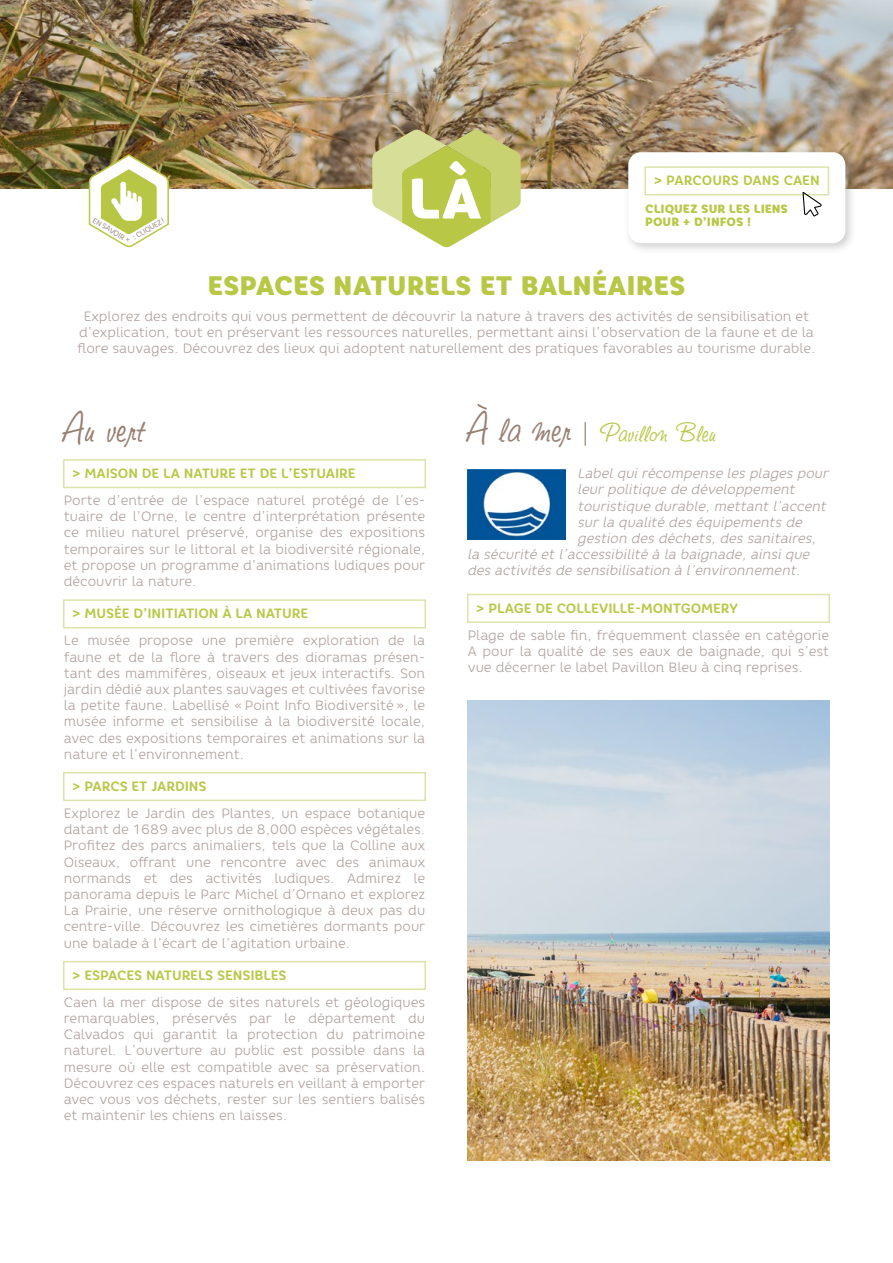
<style>
.page{position:relative;width:893px;height:1263px;background:#fff}
.page>*{position:absolute;margin:0;border:0;box-sizing:border-box;transform-origin:0 0}
.script{font:45px "Studio Script ITC Std";letter-spacing:-.005em;color:#988072}
.script-2{font:30px "Studio Script ITC Std";color:#b9c848}
.soustitre{font:900 26.7px "Core Rhino 85";color:#b8c846}
.txt{font:300 13.5px/16.2px "Core Rhino 35";color:#ae9f9a;text-align:justify}
.script-3{font:italic 300 13.5px "Core Rhino 35";color:#ae9f9a}
.txt_titre__rubrique{font:700 13.5px "Core Rhino 65";letter-spacing:-.01em;color:#b8c846}
.famille_copie{font:900 12px/13.5px "Core Rhino 85";color:#b8c846}
.txt-2{font:500 7.5px "Core Rhino 55";color:#ae9f9a}
.s1{font-size:45px;color:#988072}
.s2{color:#988072}
</style>
<div class="page">
<img style="left:0;top:0;width:893px;height:188px">
<div style="left:63px;top:459px;width:363px;height:29px;border:2px solid #dde3ab"></div>
<div style="left:63px;top:599px;width:363px;height:29px;border:2px solid #dde3ab"></div>
<div style="left:63px;top:772px;width:363px;height:29px;border:2px solid #dde3ab"></div>
<div style="left:63px;top:961px;width:363px;height:29px;border:2px solid #dde3ab"></div>
<div style="left:467px;top:594px;width:363px;height:29px;border:2px solid #dde3ab"></div>
<svg style="left:372px;top:129px;width:149px;height:119px"></svg>
<img style="left:468px;top:469px;width:97px;height:70px">
<img style="left:468px;top:700px;width:361px;height:461px">
<div style="left:623px;top:147px;width:234px;height:108px;background:#000;opacity:.2"></div>
<div style="left:628px;top:152px;width:217px;height:91px;background:#fff;border-radius:13px"></div>
<div style="left:644px;top:166px;width:185px;height:29px;border:2px solid #dde3ab"></div>
<svg style="left:802px;top:192px;width:20px;height:24px"></svg>
<svg style="left:88px;top:153px;width:82px;height:95px"></svg>
<p class="txt-2" style="left:96px;top:215px;width:38px;rotate:31deg">EN SAVOIR</p>
<p class="txt-2" style="left:131px;top:234px;width:37px;rotate:-31deg">: CLIQUEZ !</p>
<p class="txt-2" style="left:126px;top:234px;width:6px">+</p>
<p class="txt_titre__rubrique" style="left:654px;top:172px;width:168px">&gt; PARCOURS DANS CAEN</p>
<p class="famille_copie" style="left:645px;top:202px;width:144px">CLIQUEZ SUR LES LIENS<br>POUR + D’INFOS !</p>
<p class="soustitre" style="left:207px;top:268px;width:480px">ESPACES NATURELS ET BALNÉAIRES</p>
<p class="txt" style="left:77px;top:308px;width:740px;text-align:center">Explorez des endroits qui vous permettent de découvrir la nature à travers des activités de sensibilisation et d’explication, tout en préservant les ressources naturelles, permettant ainsi l’observation de la faune et de la flore sauvages. Découvrez des lieux qui adoptent naturellement des pratiques favorables au tourisme durable.</p>
<p class="script" style="left:64px;top:401px;width:83px">Au vert</p>
<p class="txt_titre__rubrique" style="left:72px;top:465px;width:285px">&gt; MAISON DE LA NATURE ET DE L’ESTUAIRE</p>
<p class="txt" style="left:64px;top:492px;width:363px">Porte d’entrée de l’espace naturel protégé de l’es&shy;tuaire de l’Orne, le centre d’interprétation présente ce milieu naturel préservé, organise des expositions temporaires sur le littoral et la biodiversité régionale, et propose un programme d’animations ludiques pour découvrir la nature.</p>
<p class="txt_titre__rubrique" style="left:72px;top:605px;width:238px">&gt; MUSÉE D’INITIATION À LA NATURE</p>
<p class="txt" style="left:64px;top:632px;width:363px">Le musée propose une première exploration de la faune et de la flore à travers des dioramas présen&shy;tant des mammifères, oiseaux et jeux interactifs. Son jardin dédié aux plantes sauvages et cultivées favorise la petite faune. Labellisé « Point Info Biodiversité », le musée informe et sensibilise à la biodiversité locale, avec des expositions temporaires et animations sur la nature et l’environnement.</p>
<p class="txt_titre__rubrique" style="left:72px;top:778px;width:136px">&gt; PARCS ET JARDINS</p>
<p class="txt" style="left:64px;top:805px;width:363px">Explorez le Jardin des Plantes, un espace botanique datant de 1689 avec plus de 8,000 espèces végétales.<br>Profitez des parcs animaliers, tels que la Colline aux Oiseaux, offrant une rencontre avec des animaux normands et des activités ludiques. Admirez le panorama depuis le Parc Michel d’Ornano et explorez La Prairie, une réserve ornithologique à deux pas du centre-ville. Découvrez les cimetières dormants pour une balade à l’écart de l’agitation urbaine.</p>
<p class="txt_titre__rubrique" style="left:72px;top:966px;width:216px">&gt; ESPACES NATURELS SENSIBLES</p>
<p class="txt" style="left:64px;top:994px;width:363px">Caen la mer dispose de sites naturels et géologiques remarquables, préservés par le département du Calvados qui garantit la protection du patrimoine naturel. L’ouverture au public est possible dans la mesure où elle est compatible avec sa préservation.<br>Découvrez ces espaces naturels en veillant à emporter avec vous vos déchets, rester sur les sentiers balisés et maintenir les chiens en laisses.</p>
<p class="script-2" style="left:468px;top:414px;width:250px"><span class="s1">À la mer</span> <span class="s2">|</span> Pavillon Bleu</p>
<p class="script-3" style="left:578px;top:465px;width:252px">Label qui récompense les plages pour</p>
<p class="script-3" style="left:578px;top:481px;width:219px">leur politique de développement</p>
<p class="script-3" style="left:578px;top:497px;width:250px">touristique durable, mettant l’accent</p>
<p class="script-3" style="left:578px;top:514px;width:226px">sur la qualité des équipements de</p>
<p class="script-3" style="left:578px;top:530px;width:240px">gestion des déchets, des sanitaires,</p>
<p class="script-3" style="left:468px;top:546px;width:344px">la sécurité et l’accessibilité à la baignade, ainsi que</p>
<p class="script-3" style="left:468px;top:562px;width:335px">des activités de sensibilisation à l’environnement.</p>
<p class="txt_titre__rubrique" style="left:476px;top:599px;width:263px">&gt; PLAGE DE COLLEVILLE-MONTGOMERY</p>
<p class="txt" style="left:468px;top:627px;width:363px">Plage de sable fin, fréquemment classée en catégorie A pour la qualité de ses eaux de baignade, qui s’est vue décerner le label Pavillon Bleu à cinq reprises.</p>
</div>
